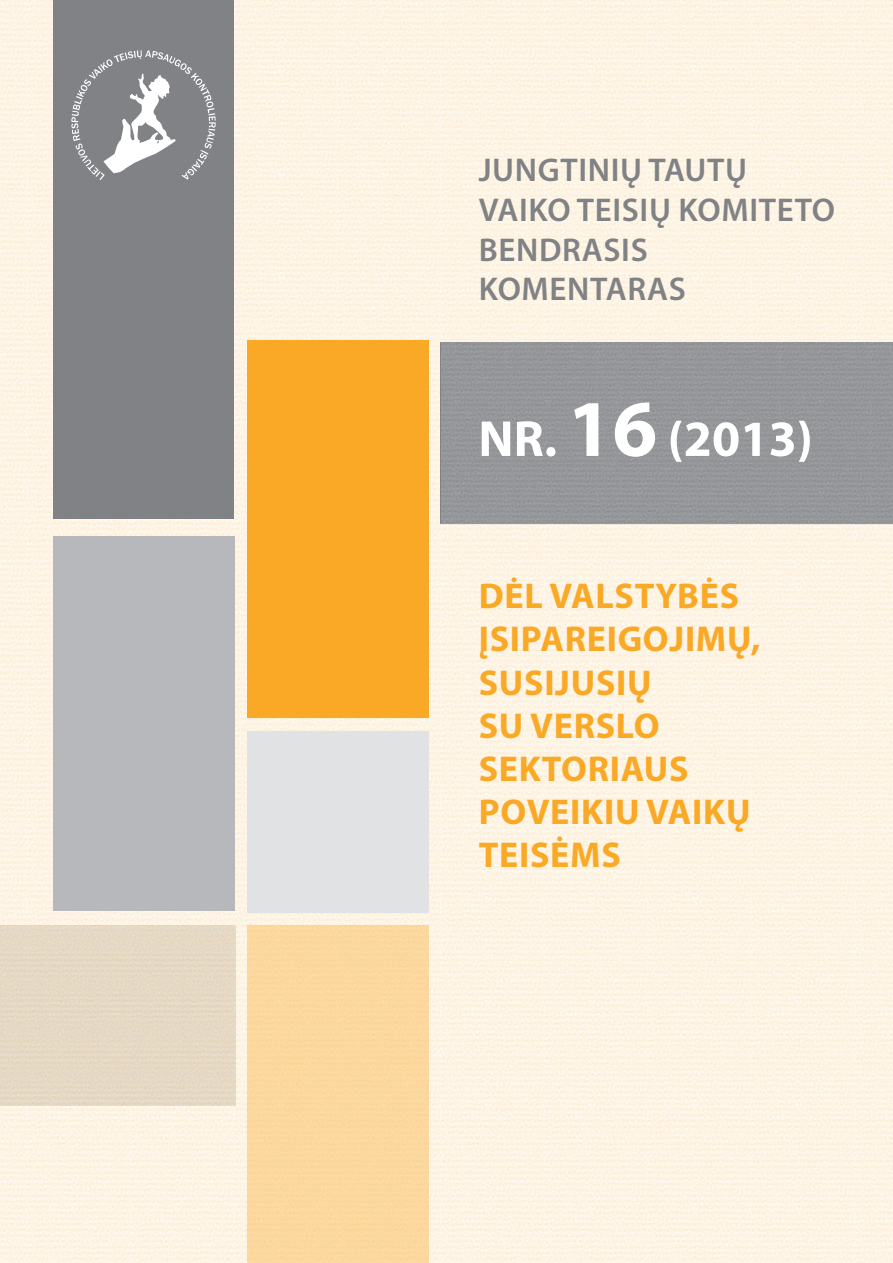
<style>
.page{position:relative;width:893px;height:1263px;background:#fff}
.page>*{position:absolute;margin:0;border:0;box-sizing:border-box;transform-origin:0 0}
.t1{font:700 51px "Myriad Pro";color:#fff}
.t2{font:700 36px/43.2px "Myriad Pro";letter-spacing:.02em;color:#faa926}
.t3{font:600 33px/39.6px "Myriad Pro";letter-spacing:.02em;color:#808285}
.s1{font-size:81px}
</style>
<div class="page">
<img style="left:0;top:0;width:893px;height:1263px">
<div style="left:54px;top:0;width:180px;height:519px;background:#808285"></div>
<div style="left:54px;top:536px;width:181px;height:375px;background:#b7b8bb"></div>
<div style="left:248px;top:730px;width:181px;height:182px;background:#e1e2e4"></div>
<div style="left:248px;top:340px;width:181px;height:378px;background:#faa926"></div>
<div style="left:442px;top:342px;width:451px;height:182px;background:#959799"></div>
<img style="left:0;top:926px;width:235px;height:180px">
<div style="left:248px;top:925px;width:181px;height:338px;background:#fbd89d"></div>
<svg style="left:71px;top:50px;width:145px;height:130px"></svg>
<p class="t3" style="left:479px;top:150px;width:358px">JUNGTINIŲ TAUTŲ<br>VAIKO TEISIŲ KOMITETO<br>BENDRASIS<br>KOMENTARAS</p>
<h1 class="t1" style="left:478px;top:405px;width:336px">NR. <span class="s1">16</span> (2013)</h1>
<p class="t2" style="left:479px;top:573px;width:283px">DĖL VALSTYBĖS<br>ĮSIPAREIGOJIMŲ,<br>SUSIJUSIŲ<br>SU VERSLO<br>SEKTORIAUS<br>POVEIKIU VAIKŲ<br>TEISĖMS</p>
</div>
